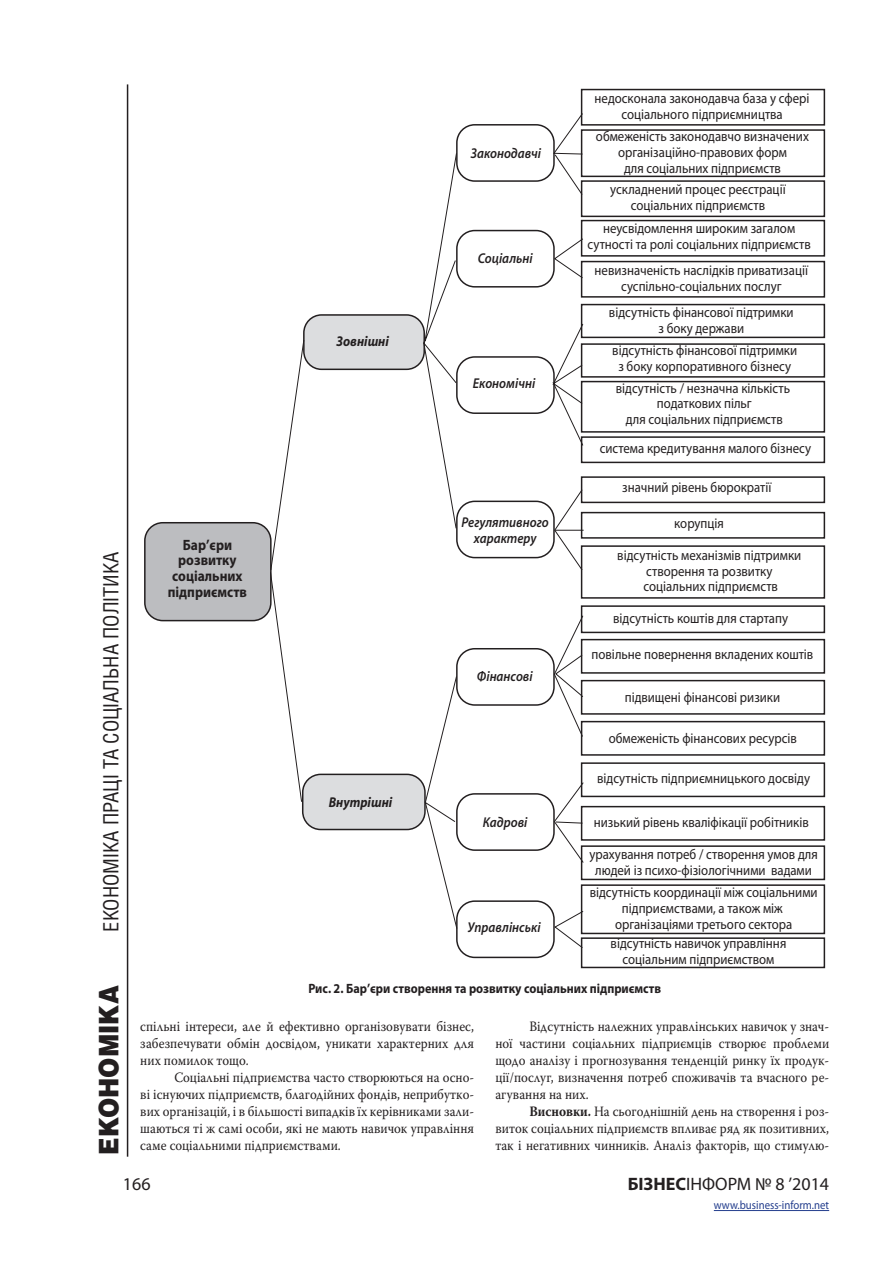
<style>
.page{position:relative;width:893px;height:1263px;background:#fff}
.page>*{position:absolute;margin:0;border:0;box-sizing:border-box;transform-origin:0 0}
.t1{font:900 27px "Helios";color:#231f20;scale:.9 1}
.t2{font:21px "Helios Cond";color:#231f20}
.t3{font:18px "Myriad Pro";color:#231f20}
.t4{font:700 15px/15.8px "Myriad Pro";color:#231f20;text-align:center;scale:.9 1}
.t5{font:14.25px/15.8px "Myriad Pro";color:#231f20;text-align:center;scale:.9 1}
.Osnova{font:14.25px/17.1px "Warnock Pro";color:#231f20;text-align:justify;scale:.9 1}
.t6{font:italic 600 14.25px/15.8px "Myriad Pro";color:#231f20;text-align:center;scale:.9 1}
.t7{font:italic 700 14.25px "Myriad Pro";color:#231f20;scale:.9 1}
.Title_table{font:700 13.5px "Myriad Pro";color:#231f20;scale:.9 1}
.t8{font:12px "Myriad Pro";color:#253f8e;scale:.9 1}
.s1{font-weight:700}
</style>
<div class="page">
<hr style="left:127px;top:84px;width:1px;height:1073px;background:#231f20">
<hr style="left:714px;top:1210px;width:115px;height:1px;background:#253f8e">
<div style="left:145px;top:523px;width:126px;height:98px;background:#bcbdc0;border-radius:18px"></div>
<div style="left:144px;top:522px;width:128px;height:99px;border:2px solid #231f20;border-radius:18px"></div>
<div style="left:304px;top:315px;width:120px;height:54px;background:#dcdddf;border-radius:18px"></div>
<div style="left:303px;top:314px;width:122px;height:56px;border:2px solid #231f20;border-radius:18px"></div>
<div style="left:303px;top:774px;width:122px;height:55px;background:#dcdddf;border-radius:18px"></div>
<div style="left:302px;top:774px;width:124px;height:56px;border:2px solid #231f20;border-radius:18px"></div>
<div style="left:456px;top:124px;width:99px;height:58px;border:2px solid #231f20;border-radius:18px"></div>
<div style="left:456px;top:230px;width:99px;height:58px;border:2px solid #231f20;border-radius:18px"></div>
<div style="left:456px;top:356px;width:99px;height:58px;border:2px solid #231f20;border-radius:18px"></div>
<div style="left:456px;top:501px;width:99px;height:57px;border:2px solid #231f20;border-radius:18px"></div>
<div style="left:456px;top:648px;width:99px;height:58px;border:2px solid #231f20;border-radius:18px"></div>
<div style="left:456px;top:793px;width:99px;height:58px;border:2px solid #231f20;border-radius:18px"></div>
<div style="left:456px;top:900px;width:99px;height:58px;border:2px solid #231f20;border-radius:18px"></div>
<svg style="left:270px;top:339px;width:35px;height:464px"></svg>
<svg style="left:423px;top:152px;width:34px;height:377px"></svg>
<svg style="left:553px;top:112px;width:30px;height:84px"></svg>
<svg style="left:553px;top:238px;width:31px;height:41px"></svg>
<svg style="left:552px;top:323px;width:32px;height:123px"></svg>
<svg style="left:554px;top:489px;width:30px;height:82px"></svg>
<svg style="left:553px;top:615px;width:31px;height:122px"></svg>
<svg style="left:553px;top:781px;width:31px;height:82px"></svg>
<svg style="left:554px;top:910px;width:30px;height:39px"></svg>
<svg style="left:424px;top:676px;width:34px;height:253px"></svg>
<div style="left:581px;top:937px;width:244px;height:31px;border:2px solid #231f20"></div>
<div style="left:581px;top:845px;width:244px;height:35px;border:2px solid #231f20"></div>
<div style="left:581px;top:806px;width:244px;height:35px;border:2px solid #231f20"></div>
<div style="left:581px;top:762px;width:244px;height:35px;border:2px solid #231f20"></div>
<div style="left:581px;top:721px;width:244px;height:35px;border:2px solid #231f20"></div>
<div style="left:581px;top:680px;width:244px;height:35px;border:2px solid #231f20"></div>
<div style="left:581px;top:639px;width:244px;height:35px;border:2px solid #231f20"></div>
<div style="left:581px;top:605px;width:244px;height:28px;border:2px solid #231f20"></div>
<div style="left:581px;top:512px;width:244px;height:27px;border:2px solid #231f20"></div>
<div style="left:581px;top:476px;width:244px;height:27px;border:2px solid #231f20"></div>
<div style="left:581px;top:436px;width:244px;height:27px;border:2px solid #231f20"></div>
<div style="left:581px;top:343px;width:244px;height:35px;border:2px solid #231f20"></div>
<div style="left:581px;top:304px;width:244px;height:34px;border:2px solid #231f20"></div>
<div style="left:581px;top:261px;width:244px;height:37px;border:2px solid #231f20"></div>
<div style="left:581px;top:220px;width:244px;height:37px;border:2px solid #231f20"></div>
<div style="left:581px;top:180px;width:244px;height:37px;border:2px solid #231f20"></div>
<div style="left:581px;top:89px;width:244px;height:37px;border:2px solid #231f20"></div>
<div style="left:581px;top:129px;width:244px;height:48px;border:2px solid #231f20"></div>
<div style="left:581px;top:381px;width:244px;height:52px;border:2px solid #231f20"></div>
<div style="left:581px;top:545px;width:244px;height:54px;border:2px solid #231f20"></div>
<div style="left:581px;top:884px;width:244px;height:50px;border:2px solid #231f20"></div>
<h2 class="t2" style="left:98px;top:931px;width:382px;rotate:-90deg">економіка праці та соціальна політика</h2>
<h1 class="t1" style="left:92px;top:1154px;width:189px;rotate:-90deg">ЕКОНОМІКА</h1>
<p class="t4" style="left:168px;top:536px;width:90px">Бар’єри розвитку соціальних підприємств</p>
<p class="t7" style="left:337px;top:332px;width:60px">Зовнішні</p>
<p class="t7" style="left:329px;top:792px;width:72px">Внутрішні</p>
<p class="t6" style="left:471px;top:145px;width:79px">Законодавчі</p>
<p class="t6" style="left:478px;top:250px;width:62px">Соціальні</p>
<p class="t6" style="left:473px;top:375px;width:71px">Економічні</p>
<p class="t6" style="left:462px;top:514px;width:98px">Регулятивного характеру</p>
<p class="t6" style="left:477px;top:667px;width:63px">Фінансові</p>
<p class="t6" style="left:483px;top:814px;width:51px">Кадрові</p>
<p class="t6" style="left:468px;top:919px;width:82px">Управлінські</p>
<p class="t5" style="left:595px;top:90px;width:240px">недосконала законодавча база у сфері соціального підприємництва</p>
<p class="t5" style="left:596px;top:128px;width:238px">обмеженість законодавчо визначених організаційно-правових форм<br>для соціальних підприємств</p>
<p class="t5" style="left:610px;top:181px;width:196px">ускладнений процес реєстрації соціальних підприємств</p>
<p class="t5" style="left:587px;top:220px;width:250px">неусвідомлення широким загалом сутності та ролі соціальних підприємств</p>
<p class="t5" style="left:595px;top:262px;width:239px">невизначеність наслідків приватизації суспільно-соціальних послуг</p>
<p class="t5" style="left:609px;top:304px;width:207px">відсутність фінансової підтримки з боку держави</p>
<p class="t5" style="left:612px;top:343px;width:207px">відсутність фінансової підтримки з боку корпоративного бізнесу</p>
<p class="t5" style="left:616px;top:380px;width:195px">відсутність / незначна кількість податкових пільг<br>для соціальних підприємств</p>
<p class="t5" style="left:600px;top:440px;width:236px">система кредитування малого бізнесу</p>
<p class="t5" style="left:622px;top:479px;width:167px">значний рівень бюрократії</p>
<p class="t5" style="left:674px;top:515px;width:57px">корупція</p>
<p class="t5" style="left:617px;top:547px;width:206px">відсутність механізмів підтримки створення та розвитку соціальних підприємств</p>
<p class="t5" style="left:613px;top:610px;width:196px">відсутність коштів для стартапу</p>
<p class="t5" style="left:592px;top:646px;width:248px">повільне повернення вкладених коштів</p>
<p class="t5" style="left:625px;top:689px;width:174px">підвищені фінансові ризики</p>
<p class="t5" style="left:609px;top:730px;width:210px">обмеженість фінансових ресурсів</p>
<p class="t5" style="left:597px;top:770px;width:238px">відсутність підприємницького досвіду</p>
<p class="t5" style="left:594px;top:814px;width:240px">низький рівень кваліфікації робітників</p>
<p class="t5" style="left:589px;top:846px;width:255px">урахування потреб / створення умов для людей із психо-фізіологічними вадами</p>
<p class="t5" style="left:590px;top:884px;width:255px">відсутність координації між соціальними підприємствами, а також між організаціями третього сектора</p>
<p class="t5" style="left:611px;top:935px;width:197px">відсутність навичок управління соціальним підприємством</p>
<p class="Title_table" style="left:308px;top:980px;width:394px">Рис. 2. Бар’єри створення та розвитку соціальних підприємств</p>
<p class="Osnova" style="left:140px;top:1017px;width:372px">спільні інтереси, але й ефективно організовувати бізнес, забезпечувати обмін досвідом, уникати характерних для них помилок тощо.</p>
<p class="Osnova" style="left:140px;top:1068px;width:372px;text-indent:34px">Соціальні підприємства часто створюються на осно&shy;ві існуючих підприємств, благодійних фондів, неприбутко&shy;вих організацій, і в більшості випадків їх керівниками зали&shy;шаються ті ж самі особи, які не мають навичок управління саме соціальними підприємствами.</p>
<p class="Osnova" style="left:495px;top:1017px;width:372px;text-indent:34px">Відсутність належних управлінських навичок у знач&shy;ної частини соціальних підприємців створює проблеми щодо аналізу і прогнозування тенденцій ринку їх продук&shy;ції/послуг, визначення потреб споживачів та вчасного ре&shy;агування на них.</p>
<p class="Osnova" style="left:495px;top:1103px;width:372px;text-indent:34px"><span class="s1">Висновки.</span> На сьогоднішній день на створення і роз&shy;виток соціальних підприємств впливає ряд як позитивних, так і негативних чинників. Аналіз факторів, що стимулю-</p>
<p class="t3" style="left:123px;top:1173px;width:29px">166</p>
<p class="t3" style="left:628px;top:1173px;width:203px"><span class="s1">БІЗНЕС</span>ІНФОРМ № 8 ’2014</p>
<p class="t8" style="left:714px;top:1198px;width:130px">www.business-inform.net</p>
</div>
